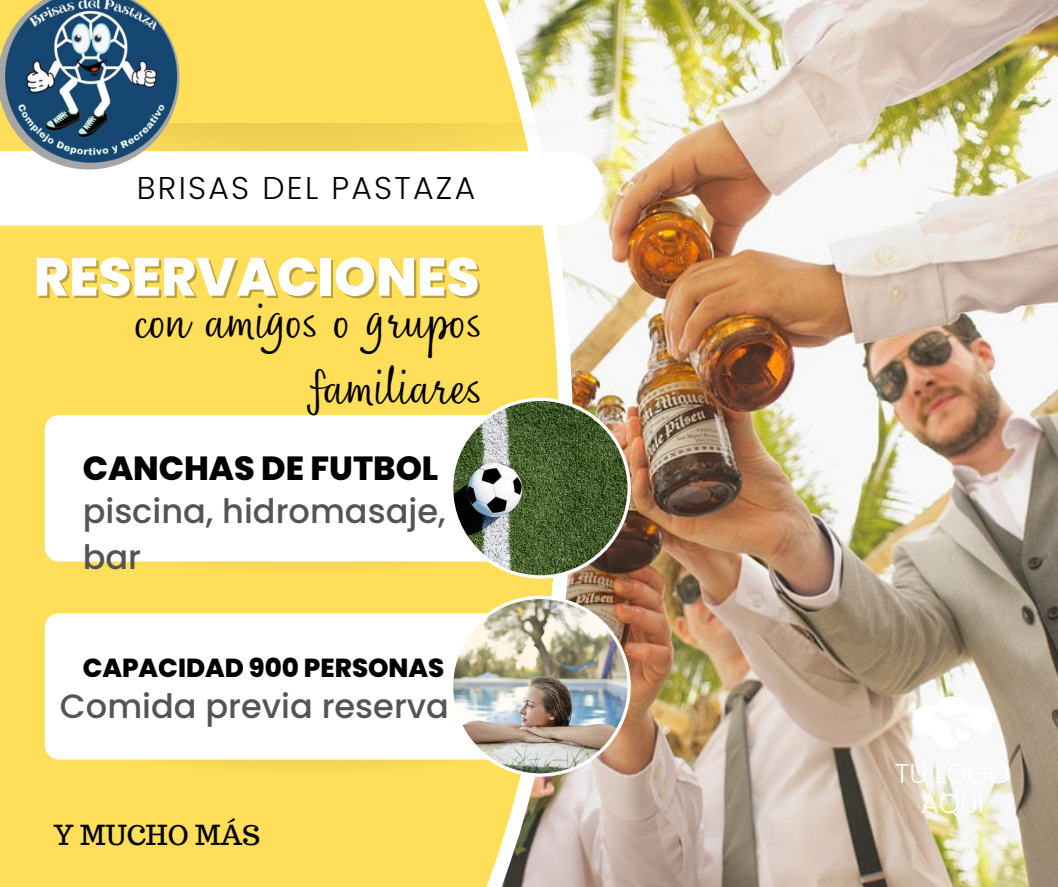
<style>
.page{position:relative;width:1058px;height:887px;background:#fff}
.page>*{position:absolute;margin:0;border:0;box-sizing:border-box;transform-origin:0 0}
.t1{font:800 53.55px "Poppins";color:#fff}
.t2{font:47.4px/66.3px "Nefelibata Script";color:#000;text-align:right}
.t3{font:500 33.6px/46.2px "Poppins";color:#545454}
.t4{font:800 33.45px "Poppins";color:#000}
.t5{font:300 31.5px "Poppins";letter-spacing:.07em;color:#000}
.t6{font:300 27.15px/29.1px "Poppins";color:#fff;text-align:center}
.t7{font:27px "Trocchi";color:#000}
.t8{font:800 26.1px "Poppins";color:#000}
</style>
<div class="page">
<img style="left:573px;top:0;width:484px;height:886px">
<div style="left:0;top:0;width:559px;height:886px;background:#ffde59"></div>
<img style="left:42px;top:677px;width:517px;height:103px">
<div style="left:45px;top:613px;width:495px;height:146px;background:#fff;border-radius:14px"></div>
<img style="left:450px;top:595px;width:181px;height:181px">
<img style="left:42px;top:478px;width:517px;height:102px">
<div style="left:45px;top:415px;width:483px;height:146px;background:#fff;border-radius:14px"></div>
<img style="left:450px;top:397px;width:181px;height:181px">
<img style="left:179px;top:123px;width:417px;height:46px">
<div style="left:0;top:151px;width:566px;height:74px;background:#fff"></div>
<svg style="left:912px;top:696px;width:81px;height:51px"></svg>
<img style="left:0;top:0;width:179px;height:169px">
<p class="t5" style="left:137px;top:166px;width:340px">BRISAS DEL PASTAZA</p>
<p class="t1" style="left:34px;top:239px;width:447px">RESERVACIONES</p>
<p class="t2" style="left:137px;top:287px;width:347px">con amigos o grupos familiares</p>
<p class="t4" style="left:83px;top:444px;width:357px">CANCHAS DE FUTBOL</p>
<p class="t3" style="left:83px;top:488px;width:364px">piscina, hidromasaje, bar</p>
<p class="t8" style="left:83px;top:649px;width:363px">CAPACIDAD 900 PERSONAS</p>
<p class="t3" style="left:60px;top:682px;width:390px">Comida previa reserva</p>
<p class="t7" style="left:53px;top:817px;width:208px">Y MUCHO MÁS</p>
<p class="t6" style="left:895px;top:759px;width:116px">TU LOGO<br>AQUÍ</p>
</div>
